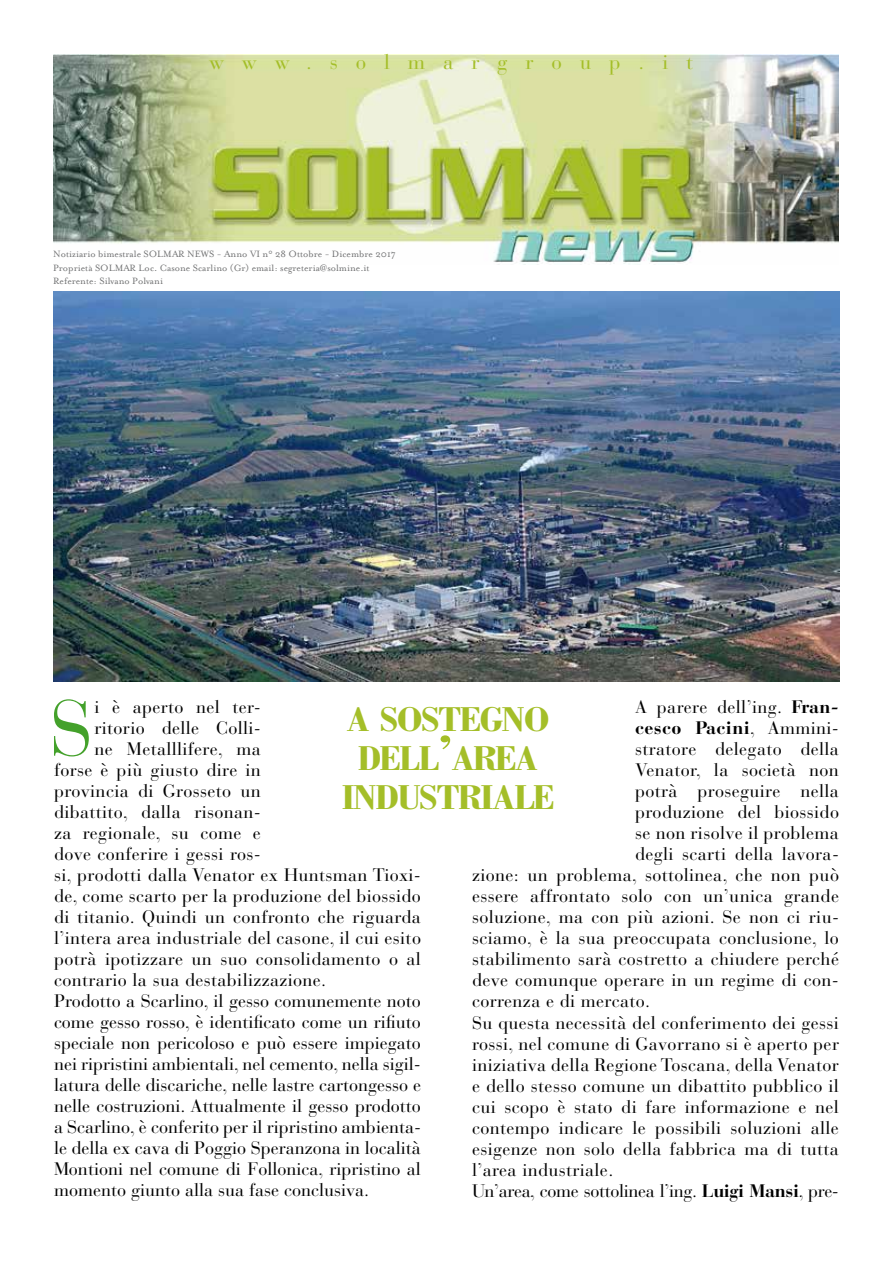
<style>
.page{position:relative;width:893px;height:1263px;background:#fff}
.page>*{position:absolute;margin:0;border:0;box-sizing:border-box;transform-origin:0 0}
.t1{font:77.7px "Bauer Bodoni Std";color:#44a12b}
.t2{font:700 condensed 36.75px/39px "Bodoni";letter-spacing:-.03em;color:#a4be28;text-align:center;scale:1.27 1}
.t3{font:20.85px "Bauer Bodoni Std";letter-spacing:.86em;color:#a4be28}
.t4{font:18px "Bauer Bodoni Std";letter-spacing:.02em;color:#000}
.t5{font:18px "Bauer Bodoni Std";color:#000}
.t6{font:18px "Bauer Bodoni Std";letter-spacing:-.02em;color:#000}
.t7{font:700 18px "Bauer Bodoni Std";letter-spacing:.02em;color:#000}
.t8{font:10.5px/13.5px "Mrs Eaves Roman";color:#707172}
.s1{font-weight:700}
.s2{font-weight:400}
.s3{font-size:52.5px}
</style>
<div class="page">
<img style="left:53px;top:54px;width:786px;height:211px">
<img style="left:53px;top:291px;width:786px;height:390px">
<p class="t3" style="left:209px;top:50px;width:485px">www.solmargroup.it</p>
<p class="t8" style="left:53px;top:248px;width:344px">Notiziario bimestrale SOLMAR NEWS - Anno VI n° 28 Ottobre - Dicembre 2017<br>Proprietà SOLMAR Loc. Casone Scarlino (Gr) email: segreteria@solmine.it<br>Referente: Silvano Polvani</p>
<h1 class="t1" style="left:50px;top:682px;width:45px">S</h1>
<p class="t4" style="left:95px;top:696px;width:168px">i è aperto nel ter-</p>
<p class="t4" style="left:635px;top:696px;width:205px">A parere dell’ing. <span class="s1">Fran-</span></p>
<p class="t7" style="left:635px;top:717px;width:205px">cesco Pacini<span class="s2">, Ammini-</span></p>
<p class="t4" style="left:635px;top:738px;width:205px">stratore delegato della</p>
<p class="t4" style="left:635px;top:759px;width:205px">Venator, la società non</p>
<p class="t4" style="left:635px;top:780px;width:205px">potrà proseguire nella</p>
<p class="t4" style="left:635px;top:801px;width:205px">produzione del biossido</p>
<p class="t4" style="left:635px;top:822px;width:205px">se non risolve il problema</p>
<p class="t4" style="left:635px;top:843px;width:205px">degli scarti della lavora-</p>
<p class="t4" style="left:472px;top:864px;width:368px">zione: un problema, sottolinea, che non può</p>
<p class="t4" style="left:472px;top:885px;width:368px">essere affrontato solo con un’unica grande</p>
<p class="t4" style="left:472px;top:906px;width:369px">soluzione, ma con più azioni. Se non ci riu-</p>
<p class="t4" style="left:472px;top:927px;width:368px">sciamo, è la sua preoccupata conclusione, lo</p>
<p class="t4" style="left:472px;top:948px;width:368px">stabilimento sarà costretto a chiudere perché</p>
<p class="t4" style="left:472px;top:969px;width:368px">deve comunque operare in un regime di con-</p>
<p class="t4" style="left:472px;top:990px;width:180px">correnza e di mercato.</p>
<p class="t4" style="left:472px;top:1011px;width:368px">Su questa necessità del conferimento dei gessi</p>
<p class="t4" style="left:472px;top:1032px;width:368px">rossi, nel comune di Gavorrano si è aperto per</p>
<p class="t4" style="left:472px;top:1053px;width:368px">iniziativa della Regione Toscana, della Venator</p>
<p class="t4" style="left:472px;top:1074px;width:368px">e dello stesso comune un dibattito pubblico il</p>
<p class="t4" style="left:472px;top:1095px;width:368px">cui scopo è stato di fare informazione e nel</p>
<p class="t4" style="left:472px;top:1116px;width:368px">contempo indicare le possibili soluzioni alle</p>
<p class="t4" style="left:472px;top:1137px;width:368px">esigenze non solo della fabbrica ma di tutta</p>
<p class="t4" style="left:472px;top:1158px;width:143px">l’area industriale.</p>
<p class="t6" style="left:472px;top:1179px;width:368px">Un’area, come sottolinea l’ing. <span class="s1">Luigi Mansi</span>, pre-</p>
<h2 class="t2" style="left:342px;top:700px;width:169px">A SOSTEGNO<br>DELL<span class="s3">’</span>AREA<br>INDUSTRIALE</h2>
<p class="t4" style="left:95px;top:717px;width:168px">ritorio delle Colli-</p>
<p class="t4" style="left:95px;top:738px;width:168px">ne Metalllifere, ma</p>
<p class="t4" style="left:54px;top:759px;width:208px">forse è più giusto dire in</p>
<p class="t4" style="left:54px;top:780px;width:208px">provincia di Grosseto un</p>
<p class="t4" style="left:54px;top:801px;width:208px">dibattito, dalla risonan-</p>
<p class="t4" style="left:54px;top:822px;width:208px">za regionale, su come e</p>
<p class="t4" style="left:54px;top:843px;width:208px">dove conferire i gessi ros-</p>
<p class="t4" style="left:54px;top:864px;width:368px">si, prodotti dalla Venator ex Huntsman Tioxi-</p>
<p class="t4" style="left:54px;top:885px;width:368px">de, come scarto per la produzione del biossido</p>
<p class="t4" style="left:54px;top:906px;width:368px">di titanio. Quindi un confronto che riguarda</p>
<p class="t4" style="left:54px;top:927px;width:368px">l’intera area industriale del casone, il cui esito</p>
<p class="t4" style="left:54px;top:948px;width:368px">potrà ipotizzare un suo consolidamento o al</p>
<p class="t4" style="left:54px;top:969px;width:274px">contrario la sua destabilizzazione.</p>
<p class="t5" style="left:54px;top:990px;width:368px">Prodotto a Scarlino, il gesso comunemente noto</p>
<p class="t5" style="left:54px;top:1011px;width:368px">come gesso rosso, è identificato come un rifiuto</p>
<p class="t5" style="left:54px;top:1032px;width:368px">speciale non pericoloso e può essere impiegato</p>
<p class="t5" style="left:54px;top:1053px;width:368px">nei ripristini ambientali, nel cemento, nella sigil-</p>
<p class="t5" style="left:54px;top:1074px;width:368px">latura delle discariche, nelle lastre cartongesso e</p>
<p class="t5" style="left:54px;top:1095px;width:368px">nelle costruzioni. Attualmente il gesso prodotto</p>
<p class="t5" style="left:54px;top:1116px;width:368px">a Scarlino, è conferito per il ripristino ambienta-</p>
<p class="t5" style="left:54px;top:1137px;width:368px">le della ex cava di Poggio Speranzona in località</p>
<p class="t5" style="left:54px;top:1158px;width:368px">Montioni nel comune di Follonica, ripristino al</p>
<p class="t5" style="left:54px;top:1179px;width:317px">momento giunto alla sua fase conclusiva.</p>
</div>
